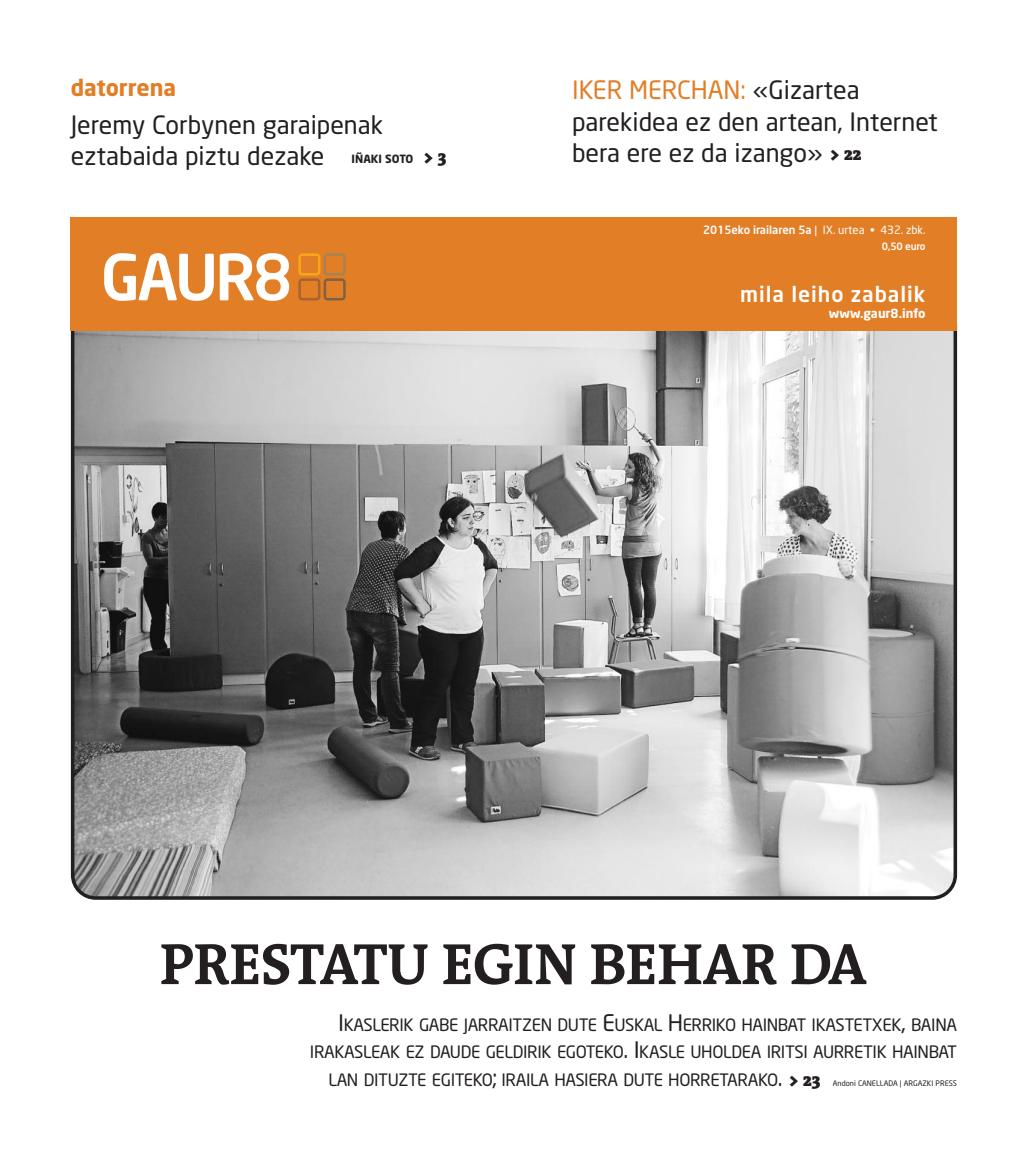
<style>
.page{position:relative;width:1028px;height:1170px;background:#fff}
.page>*{position:absolute;margin:0;border:0;box-sizing:border-box;transform-origin:0 0}
.t1{font:700 58.75px "The Antiqua B7";letter-spacing:-.015em;color:#231f20}
.t2{font:25px/31.2px "Neo Sans";color:#231f20}
.t3{font:700 22.5px "Neo Sans";color:#e17e26}
.t4{font:500 21.25px "Neo Sans";letter-spacing:.045em;color:#fff}
.t5{font:16.88px "Neo Sans";letter-spacing:-.025em;color:#231f20}
.t6{font:700 12.5px "Neo Sans";color:#fff}
.t7{font:500 11.25px "Neo Sans";color:#fff}
.t8{font:700 11.25px "Neo Sans";color:#231f20}
.t9{font:500 10px "Neo Sans";letter-spacing:-.02em;color:#fff}
.t10{font:7.5px "Neo Sans";color:#231f20}
.s1{font-family:"The Antiqua B9";font-weight:900;font-size:17.5px}
.s2{color:#e17e26}
.s3{font-weight:400}
.s4{font-size:22.5px}
</style>
<div class="page">
<svg style="left:71px;top:330px;width:886px;height:569px;background:#a3a3a3"></svg>
<div style="left:71px;top:217px;width:886px;height:113px;background:#e17e26"></div>
<svg style="left:104px;top:253px;width:110px;height:48px"></svg>
<svg style="left:220px;top:253px;width:69px;height:48px"></svg>
<div style="left:123px;top:276px;width:13px;height:6px;background:#fff"></div>
<div style="left:298px;top:278px;width:22px;height:22px;border:3px solid #a76433;border-radius:3px"></div>
<div style="left:298px;top:253px;width:22px;height:22px;border:3px solid #f9a51b;border-radius:3px"></div>
<div style="left:323px;top:278px;width:23px;height:22px;border:3px solid #816043;border-radius:3px"></div>
<div style="left:323px;top:253px;width:23px;height:22px;border:3px solid #a68351;border-radius:3px"></div>
<h3 class="t3" style="left:71px;top:78px;width:107px">datorrena</h3>
<h2 class="t2" style="left:71px;top:112px;width:314px">Jeremy Corbynen garaipenak eztabaida piztu dezake</h2>
<p class="t8" style="left:352px;top:155px;width:96px">IÑAKI SOTO <span class="s1">&gt; 3</span></p>
<h2 class="t2" style="left:572px;top:77px;width:367px"><span class="s2">IKER MERCHAN:</span> «Gizartea parekidea ez den artean, Internet bera ere ez da izango» <span class="s1">&gt; 22</span></h2>
<p class="t7" style="left:703px;top:225px;width:224px">2015eko irailaren 5a <span class="s3">| IX. urtea • 432. zbk.</span></p>
<p class="t9" style="left:882px;top:242px;width:45px">0,50 euro</p>
<p class="t4" style="left:740px;top:285px;width:187px">mila leiho zabalik</p>
<p class="t6" style="left:829px;top:308px;width:98px">www.gaur8.info</p>
<h1 class="t1" style="left:160px;top:944px;width:709px">PRESTATU EGIN BEHAR DA</h1>
<p class="t5" style="left:338px;top:1017px;width:620px"><span class="s4">I</span>KASLERIK GABE JARRAITZEN DUTE <span class="s4">E</span>USKAL <span class="s4">H</span>ERRIKO HAINBAT IKASTETXEK<span class="s4">,</span> BAINA</p>
<p class="t5" style="left:310px;top:1045px;width:648px">IRAKASLEAK EZ DAUDE GELDIRIK EGOTEKO<span class="s4">. I</span>KASLE UHOLDEA IRITSI AURRETIK HAINBAT</p>
<p class="t5" style="left:328px;top:1072px;width:494px">LAN DITUZTE EGITEKO<span class="s4">;</span> IRAILA HASIERA DUTE HORRETARAKO<span class="s4">.</span> <span class="s1">&gt; 23</span></p>
<p class="t10" style="left:833px;top:1079px;width:126px">Andoni CANELLADA | ARGAZKI PRESS</p>
</div>
